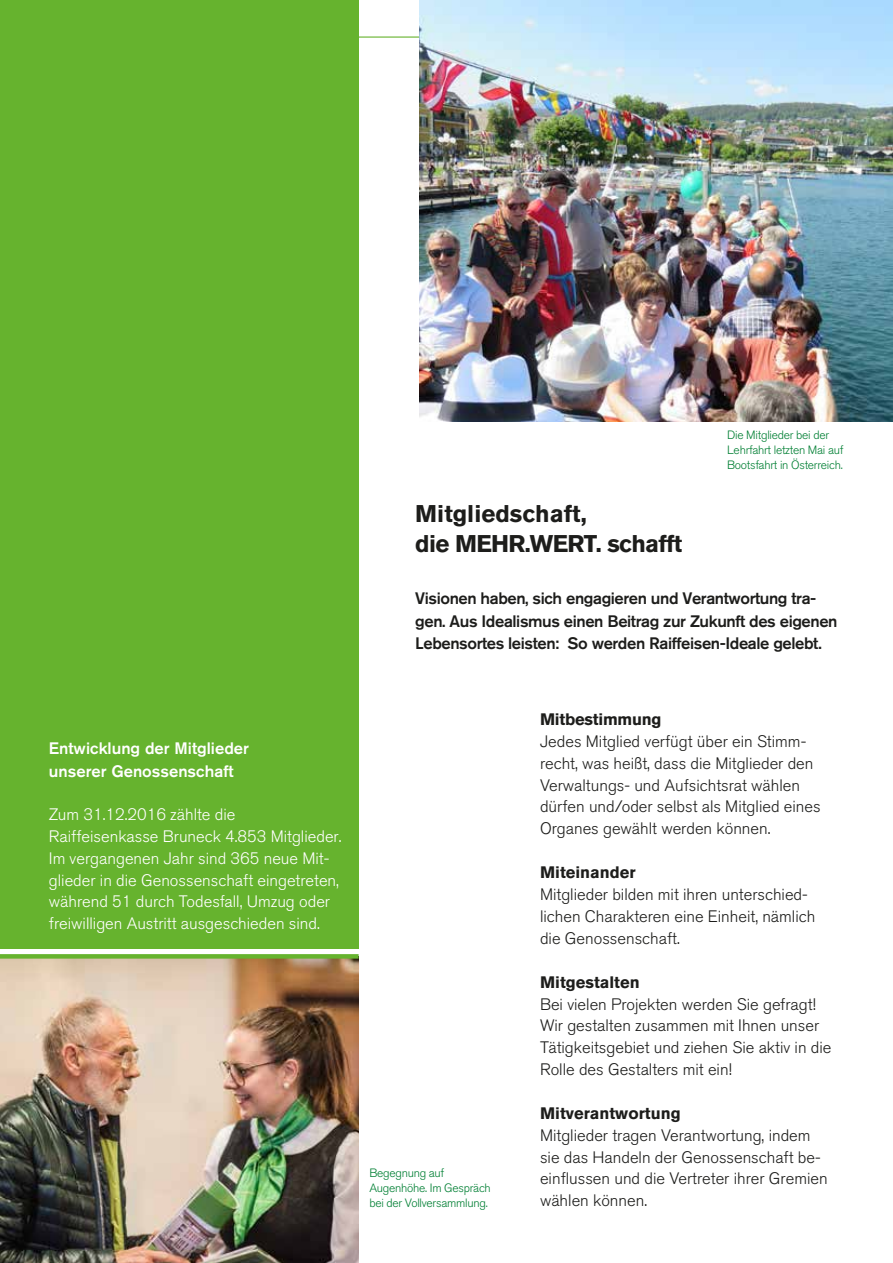
<style>
.page{position:relative;width:893px;height:1263px;background:#fff}
.page>*{position:absolute;margin:0;border:0;box-sizing:border-box;transform-origin:0 0}
.t1{font:700 24px/30px "Akzidenz Grotesk BQ";letter-spacing:-.025em;color:#1d1d1b}
.t2{font:300 16.5px/21.8px "Akzidenz Grotesk BQ";color:#1d1d1b}
.t3{font:300 16.5px/21.8px "Akzidenz Grotesk BQ";color:#fff}
.t4{font:500 16.5px/22.5px "Akzidenz Grotesk BQ";letter-spacing:-.025em;color:#1d1d1b}
.t5{font:700 16.5px "Akzidenz Grotesk BQ";color:#1d1d1b}
.t6{font:500 16.5px/22.5px "Akzidenz Grotesk BQ";color:#fff}
.t7{font:300 12px/15px "Akzidenz Grotesk BQ";letter-spacing:-.02em;color:#007f33}
</style>
<div class="page">
<div style="left:0;top:0;width:359px;height:948px;background:#66b32e"></div>
<hr style="left:0;top:36px;width:532px;height:2px;background:#66b32e">
<img style="left:420px;top:0;width:473px;height:422px">
<img style="left:0;top:959px;width:359px;height:304px">
<div style="left:0;top:954px;width:359px;height:5px;background:#66b32e"></div>
<p class="t6" style="left:49px;top:737px;width:202px">Entwicklung der Mitglieder unserer Genossenschaft</p>
<p class="t3" style="left:49px;top:804px;width:294px">Zum 31.12.2016 zählte die Raiffeisenkasse Bruneck 4.853 Mitglieder.<br>Im vergangenen Jahr sind 365 neue Mit&shy;glieder in die Genossenschaft eingetreten, während 51 durch Todesfall, Umzug oder freiwilligen Austritt ausgeschieden sind.</p>
<h1 class="t1" style="left:415px;top:498px;width:269px">Mitgliedschaft,<br>die MEHR.WERT. schafft</h1>
<p class="t7" style="left:727px;top:428px;width:118px">Die Mitglieder bei der<br>Lehrfahrt letzten Mai auf<br>Bootsfahrt in Österreich.</p>
<p class="t4" style="left:415px;top:587px;width:424px">Visionen haben, sich engagieren und Verantwortung tra&shy;gen. Aus Idealismus einen Beitrag zur Zukunft des eigenen<br>Lebensortes leisten: So werden Raiffeisen-Ideale gelebt.</p>
<p class="t7" style="left:369px;top:1165px;width:123px">Begegnung auf<br>Augenhöhe. Im Gespräch bei der Vollversammlung.</p>
<p class="t5" style="left:540px;top:710px;width:123px">Mitbestimmung</p>
<p class="t2" style="left:540px;top:731px;width:282px">Jedes Mitglied verfügt über ein Stimm&shy;recht, was heißt, dass die Mitglieder den Verwaltungs- und Aufsichtsrat wählen dürfen und/oder selbst als Mitglied eines Organes gewählt werden können.</p>
<p class="t5" style="left:540px;top:863px;width:97px">Miteinander</p>
<p class="t2" style="left:540px;top:884px;width:277px">Mitglieder bilden mit ihren unterschied&shy;lichen Charakteren eine Einheit, nämlich die Genossenschaft.</p>
<p class="t5" style="left:540px;top:973px;width:101px">Mitgestalten</p>
<p class="t2" style="left:540px;top:993px;width:293px">Bei vielen Projekten werden Sie gefragt!<br>Wir gestalten zusammen mit Ihnen unser Tätigkeitsgebiet und ziehen Sie aktiv in die Rolle des Gestalters mit ein!</p>
<p class="t5" style="left:540px;top:1104px;width:142px">Mitverantwortung</p>
<p class="t2" style="left:540px;top:1125px;width:289px">Mitglieder tragen Verantwortung, indem sie das Handeln der Genossenschaft be&shy;einflussen und die Vertreter ihrer Gremien wählen können.</p>
</div>
